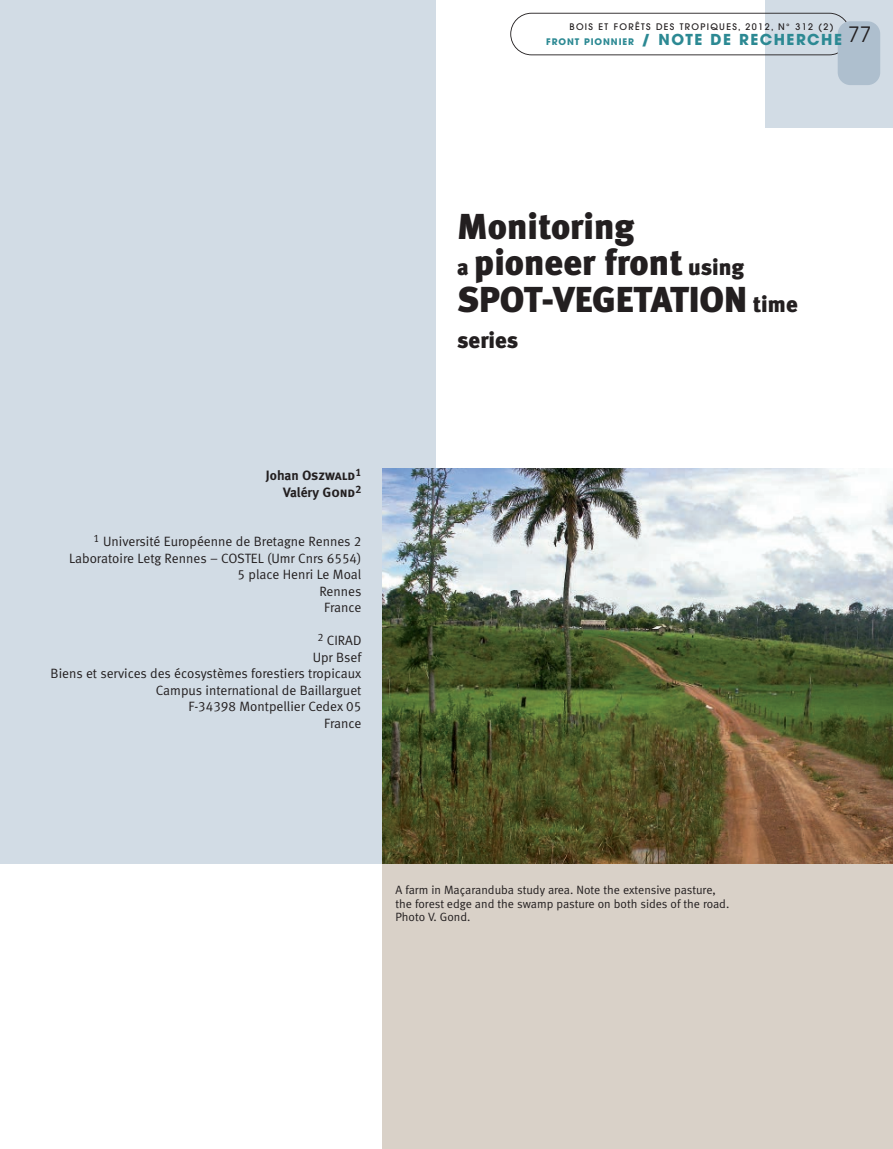
<style>
.page{position:relative;width:893px;height:1149px;background:#fff}
.page>*{position:absolute;margin:0;border:0;box-sizing:border-box;transform-origin:0 0}
.t1{font:36px/36px "Meta Black LF";color:#231f20}
.t2{font:22.5px "Meta Black LF";color:#231f20}
.t3{font:700 15px "Avant Garde";letter-spacing:.1em;color:#2c8993}
.t4{font:13.5px/16.5px "Meta Normal LF";color:#231f20;text-align:right}
.t5{font:13.5px "Meta Bold LF Caps";letter-spacing:-.005em;color:#231f20}
.t6{font:13.5px "Meta Bold LF";color:#231f20}
.t7{font:12px/13.5px "Meta Normal LF";color:#231f20}
.t8{font:500 9px "Avant Garde";letter-spacing:.15em;color:#231f20}
.s1{font-size:9px}
.s2{font-family:"Meta Bold LF"}
.s3{font-family:"Meta Bold LF Caps"}
.s4{font-size:22.5px}
</style>
<div class="page">
<div style="left:0;top:0;width:436px;height:863px;background:#d2dce5"></div>
<div style="left:765px;top:0;width:128px;height:128px;background:#d2dce5"></div>
<svg style="left:510px;top:13px;width:337px;height:42px"></svg>
<div style="left:838px;top:21px;width:42px;height:64px;background:#aebfce;border-radius:13px"></div>
<div style="left:383px;top:478px;width:510px;height:670px;background:#d9d1c8"></div>
<img style="left:383px;top:468px;width:510px;height:395px">
<p class="t8" style="left:569px;top:21px;width:266px">BOIS ET FORÊTS DES TROPIQUES, 2012, N° 312 (2)</p>
<p class="t3" style="left:546px;top:30px;width:327px"><span class="s1">FRONT PIONNIER</span> / NOTE DE RECHERCHE <sup>77</sup></p>
<p class="t5" style="left:266px;top:467px;width:97px"><span class="s2">Johan</span> Oszwald<sup>1</sup></p>
<p class="t6" style="left:283px;top:484px;width:80px">Valéry <span class="s3">Gond</span><sup>2</sup></p>
<p class="t4" style="left:69px;top:533px;width:294px"><sup>1</sup> Université Européenne de Bretagne Rennes 2<br>Laboratoire Letg Rennes – COSTEL (Umr Cnrs 6554)<br>5 place Henri Le Moal<br>Rennes<br>France</p>
<p class="t4" style="left:51px;top:632px;width:312px"><sup>2</sup> CIRAD<br>Upr Bsef<br>Biens et services des écosystèmes forestiers tropicaux<br>Campus international de Baillarguet<br>F-34398 Montpellier Cedex 05<br>France</p>
<h1 class="t1" style="left:457px;top:208px;width:342px">Monitoring<br><span class="s4">a</span> pioneer front <span class="s4">using<br></span>SPOT-VEGETATION <span class="s4">time</span></h1>
<h2 class="t2" style="left:457px;top:326px;width:63px">series</h2>
<p class="t7" style="left:395px;top:882px;width:335px">A farm in Maçaranduba study area. Note the extensive pasture, the forest edge and the swamp pasture on both sides of the road.<br>Photo V. Gond.</p>
</div>
